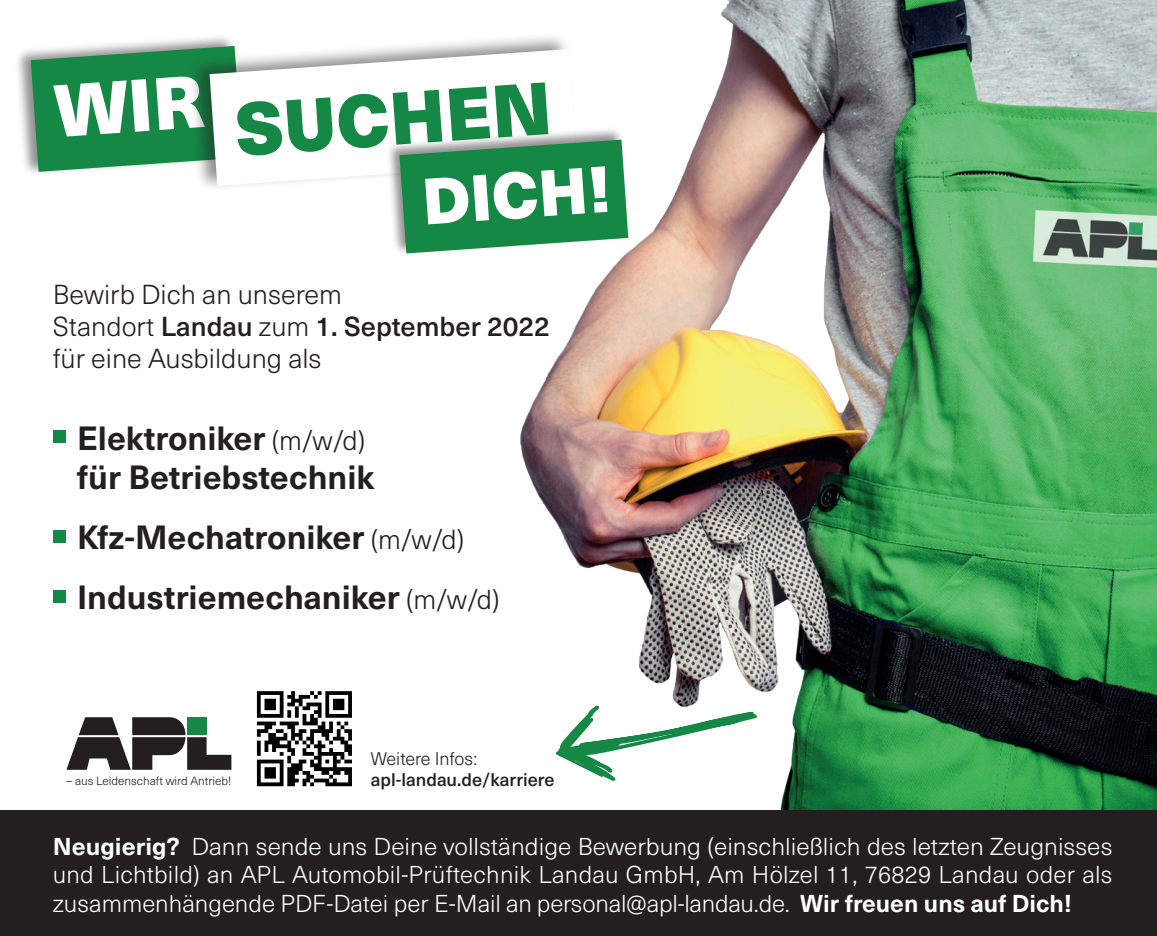
<style>
.page{position:relative;width:1157px;height:936px;background:#fff}
.page>*{position:absolute;margin:0;border:0;box-sizing:border-box;transform-origin:0 0}
.t1{font:900 72.6px "Neue Haas Unica W1 G";color:#148844}
.t2{font:900 63.9px "Neue Haas Unica W1 G";color:#fff}
.t3{font:700 33px/39.6px "Neue Haas Unica W1 G";color:#231f20}
.t4{font:300 27px/32.4px "Neue Haas Unica W1 G";color:#231f20}
.t5{font:300 24px/28.8px "Neue Haas Unica W1 G";color:#fff;text-align:justify}
.t6{font:500 18px "Neue Haas Unica W1 G";color:#231f20}
.t7{font:300 18px "Neue Haas Unica W1 G";letter-spacing:-.005em;color:#231f20}
.t8{font:300 11.7px "Neue Haas Unica W1 G";color:#231f20}
.s1{font-weight:500}
.s2{font-weight:300;font-size:27px}
.s3{font-weight:700}
</style>
<div class="page">
<img style="left:520px;top:0;width:637px;height:810px">
<div style="left:0;top:810px;width:1157px;height:125px;background:#231f20"></div>
<div style="left:53px;top:430px;width:13px;height:13px;background:#148844"></div>
<div style="left:53px;top:529px;width:13px;height:13px;background:#148844"></div>
<div style="left:53px;top:589px;width:13px;height:13px;background:#148844"></div>
<svg style="left:257px;top:691px;width:95px;height:95px"></svg>
<svg style="left:555px;top:705px;width:202px;height:76px"></svg>
<svg style="left:66px;top:717px;width:165px;height:52px"></svg>
<div style="left:14px;top:33px;width:229px;height:144px;background:#231f20;opacity:.5"></div>
<svg style="left:31px;top:46px;width:157px;height:126px;background:#2c9156"></svg>
<div style="left:188px;top:32px;width:390px;height:160px;background:#231f20;opacity:.5"></div>
<svg style="left:209px;top:49px;width:367px;height:137px"></svg>
<div style="left:386px;top:127px;width:244px;height:129px;background:#231f20;opacity:.5"></div>
<svg style="left:399px;top:140px;width:229px;height:113px;background:#32945b"></svg>
<h1 class="t1" style="left:53px;top:85px;width:497px;rotate:-4deg"><sup>WIR</sup> SUCHEN</h1>
<h2 class="t2" style="left:419px;top:151px;width:191px;rotate:-4deg">DICH!</h2>
<p class="t4" style="left:53px;top:276px;width:499px">Bewirb Dich an unserem<br>Standort <span class="s1">Landau</span> zum <span class="s1">1. September 2022 </span>für eine Ausbildung als</p>
<h3 class="t3" style="left:77px;top:416px;width:299px">Elektroniker <span class="s2">(m/w/d) </span>für Betriebstechnik</h3>
<h3 class="t3" style="left:77px;top:505px;width:424px;line-height:60px">Kfz-Mechatroniker <span class="s2">(m/w/d)<br></span>Industriemechaniker <span class="s2">(m/w/d)</span></h3>
<p class="t7" style="left:371px;top:745px;width:108px">Weitere Infos:</p>
<p class="t8" style="left:66px;top:772px;width:166px">– aus Leidenschaft wird Antrieb!</p>
<p class="t6" style="left:371px;top:766px;width:185px">apl-landau.de/karriere</p>
<p class="t5" style="left:53px;top:830px;width:1061px"><span class="s3">Neugierig?</span> Dann sende uns Deine vollständige Bewerbung (einschließlich des letzten Zeugnisses und Lichtbild) an APL Automobil-Prüftechnik Landau GmbH, Am Hölzel 11, 76829 Landau oder als zusammenhängende PDF-Datei per E-Mail an personal@apl-landau.de. <span class="s3">Wir freuen uns auf Dich!</span></p>
</div>
